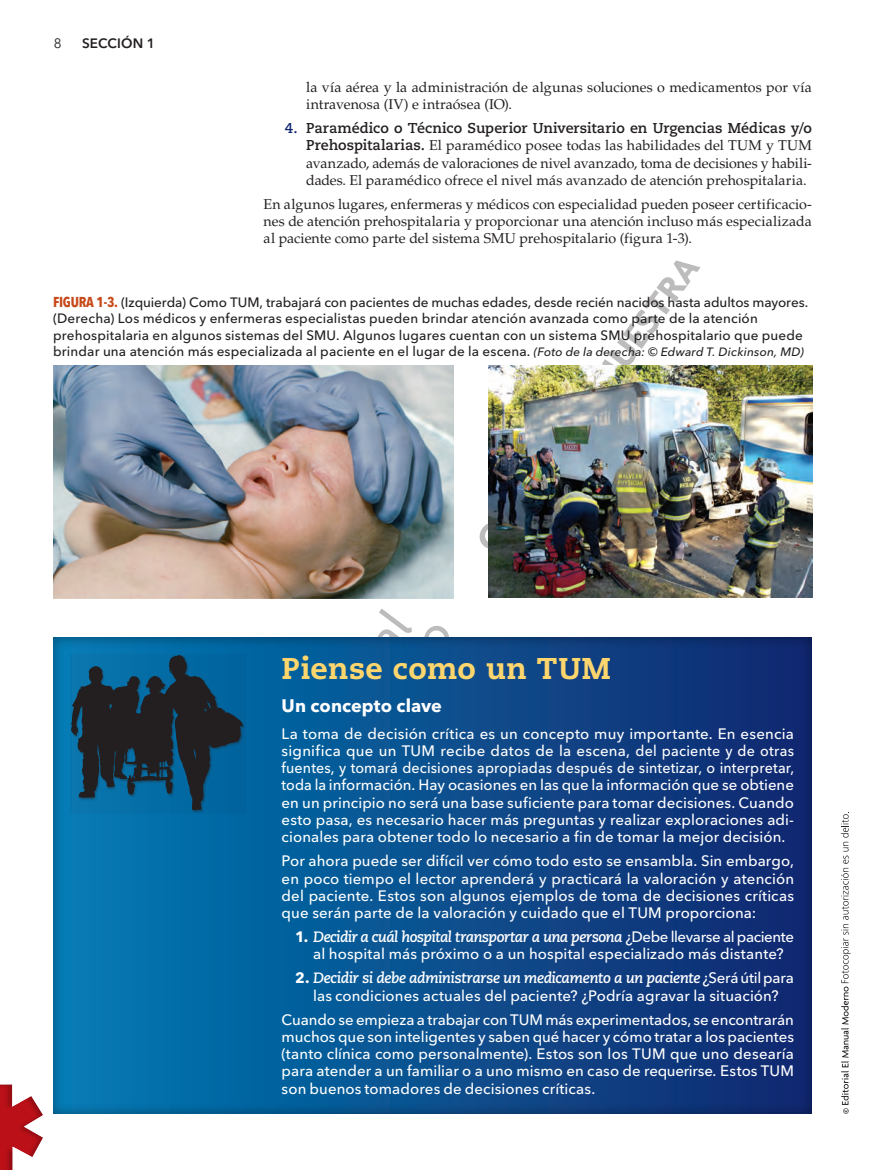
<style>
.page{position:relative;width:893px;height:1170px;background:#fff}
.page>*{position:absolute;margin:0;border:0;box-sizing:border-box;transform-origin:0 0}
.t1{font:800 30px "Caecilia LT Pro 85";letter-spacing:.015em;color:#fed66d}
.t2{font:700 18px "Avenir Next LT Pro";color:#fff}
.t3{font:500 15px/17.2px "Avenir Next LT Pro";letter-spacing:.005em;color:#fff;text-align:justify}
.t4{font:italic 700 15px "Caecilia LT Pro 76";letter-spacing:-.035em;color:#fff}
.t5{font:14.25px/17.2px "Palatino LT Std";letter-spacing:.005em;color:#231f20;text-align:justify}
.t6{font:700 14.25px "Caecilia LT Pro 75";color:#231f20}
.t7{font:500 13.5px/16.5px "Avenir Next LT Pro";letter-spacing:.01em;color:#231f20}
.t8{font:600 13.5px "Avenir Next LT Pro";letter-spacing:.015em;color:#231f20}
.t9{font:13.5px "Avenir Next LT Pro";color:#231f20}
.s1{color:#112670}
.s2{font-family:"Caecilia LT Pro 75";font-weight:700}
.s3{font-weight:700;font-stretch:condensed;font-size:14.25px;color:#c74919}
.s4{font-style:italic;font-size:12px}
.s5{font-family:"Avenir Next LT Pro";font-style:normal}
.s6{font-family:"Avenir Next LT Pro";font-weight:500;font-style:normal}
</style>
<div class="page">
<svg style="left:479px;top:260px;width:222px;height:289px"></svg>
<svg style="left:841px;top:812px;width:10px;height:301px"></svg>
<div style="left:53px;top:636px;width:760px;height:478px;background:#231f20;opacity:.45"></div>
<img style="left:488px;top:365px;width:324px;height:232px">
<img style="left:53px;top:365px;width:401px;height:233px">
<svg style="left:71px;top:608px;width:378px;height:301px;background:#206897"></svg>
<svg style="left:0;top:1084px;width:43px;height:86px"></svg>
<p class="t9" style="left:54px;top:35px;width:9px">8</p>
<p class="t8" style="left:82px;top:35px;width:75px">SECCIÓN 1</p>
<p class="t5" style="left:306px;top:79px;width:507px">la vía aérea y la administración de algunas soluciones o medicamentos por vía intravenosa (IV) e intraósea (IO).</p>
<p class="t6" style="left:285px;top:118px;width:528px"><span class="s1">4.</span> Paramédico o Técnico Superior Universitario en Urgencias Médicas y/o</p>
<p class="t5" style="left:306px;top:137px;width:507px"><span class="s2">Prehospitalarias.</span> El paramédico posee todas las habilidades del TUM y TUM avanzado, además de valoraciones de nivel avanzado, toma de decisiones y habili&shy;dades. El paramédico ofrece el nivel más avanzado de atención prehospitalaria.</p>
<p class="t5" style="left:264px;top:196px;width:550px">En algunos lugares, enfermeras y médicos con especialidad pueden poseer certificacio&shy;nes de atención prehospitalaria y proporcionar una atención incluso más especializada al paciente como parte del sistema SMU prehospitalario (figura 1-3).</p>
<p class="t7" style="left:53px;top:293px;width:757px"><span class="s3">FIGURA 1-3.</span> (Izquierda) Como TUM, trabajará con pacientes de muchas edades, desde recién nacidos hasta adultos mayores. (Derecha) Los médicos y enfermeras especialistas pueden brindar atención avanzada como parte de la atención prehospitalaria en algunos sistemas del SMU. Algunos lugares cuentan con un sistema SMU prehospitalario que puede brindar una atención más especializada al paciente en el lugar de la escena. <span class="s4">(Foto de la derecha: © Edward T. Dickinson, MD)</span></p>
<h1 class="t1" style="left:282px;top:647px;width:331px">Piense como un TUM</h1>
<p class="t2" style="left:282px;top:694px;width:162px">Un concepto clave</p>
<p class="t3" style="left:282px;top:724px;width:514px">La toma de decisión crítica es un concepto muy importante. En esencia significa que un TUM recibe datos de la escena, del paciente y de otras fuentes, y tomará decisiones apropiadas después de sintetizar, o interpretar, toda la información. Hay ocasiones en las que la información que se obtiene en un principio no será una base suficiente para tomar decisiones. Cuando esto pasa, es necesario hacer más preguntas y realizar exploraciones adi&shy;cionales para obtener todo lo necesario a fin de tomar la mejor decisión.</p>
<p class="t3" style="left:282px;top:852px;width:514px">Por ahora puede ser difícil ver cómo todo esto se ensambla. Sin embargo, en poco tiempo el lector aprenderá y practicará la valoración y atención del paciente. Estos son algunos ejemplos de toma de decisiones críticas que serán parte de la valoración y cuidado que el TUM proporciona:</p>
<p class="t4" style="left:295px;top:926px;width:500px"><span class="s5">1.</span> Decidir a cuál hospital transportar a una persona <span class="s6">¿Debe llevarse al paciente</span></p>
<p class="t3" style="left:313px;top:945px;width:472px">al hospital más próximo o a un hospital especializado más distante?</p>
<p class="t4" style="left:295px;top:968px;width:500px"><span class="s5">2.</span> Decidir si debe administrarse un medicamento a un paciente<span class="s6">¿Será útil para</span></p>
<p class="t3" style="left:282px;top:983px;width:514px;line-height:24px;text-indent:32px">las condiciones actuales del paciente? ¿Podría agravar la situación?<br>Cuando se empieza a trabajar con TUM más experimentados, se encontrarán</p>
<p class="t3" style="left:282px;top:1027px;width:514px">muchos que son inteligentes y saben qué hacer y cómo tratar a los pacientes (tanto clínica como personalmente). Estos son los TUM que uno desearía para atender a un familiar o a uno mismo en caso de requerirse. Estos TUM son buenos tomadores de decisiones críticas.</p>
</div>
